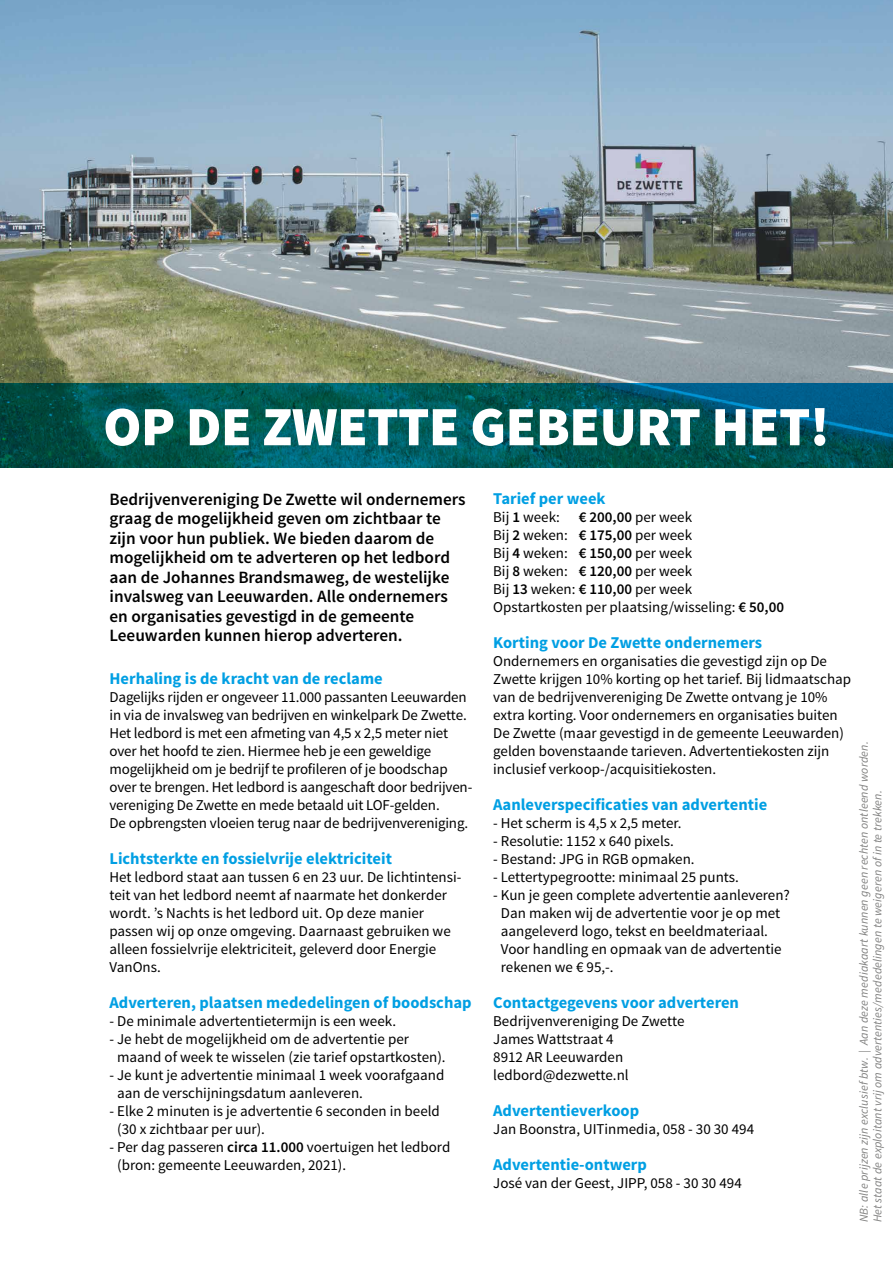
<style>
.page{position:relative;width:893px;height:1263px;background:#fff}
.page>*{position:absolute;margin:0;border:0;box-sizing:border-box;transform-origin:0 0}
.t1{font:900 55.5px "Source Sans Pro";letter-spacing:-.01em;color:#fff}
.t2{font:600 17.25px/19.5px "Source Sans Pro";color:#000}
.t3{font:700 16.5px "Source Sans Pro";color:#009fe3}
.t4{font:15px/18px "Source Sans Pro";color:#000}
.t5{font:italic 12px/13.5px "Source Sans Pro";letter-spacing:.01em;color:#4a4a49}
.s1{font-weight:600}
</style>
<div class="page">
<img style="left:0;top:0;width:893px;height:383px">
<svg style="left:0;top:383px;width:893px;height:85px;background:#00585b"></svg>
<h1 class="t1" style="left:103px;top:391px;width:728px">OP DE ZWETTE GEBEURT HET!</h1>
<p class="t2" style="left:109px;top:490px;width:358px">Bedrijvenvereniging De Zwette wil ondernemers graag de mogelijkheid geven om zichtbaar te zijn voor hun publiek. We bieden daarom de mogelijkheid om te adverteren op het ledbord aan de Johannes Brandsmaweg, de westelijke invalsweg van Leeuwarden. Alle ondernemers en organisaties gevestigd in de gemeente Leeuwarden kunnen hierop adverteren.</p>
<p class="t3" style="left:109px;top:668px;width:275px">Herhaling is de kracht van de reclame</p>
<p class="t4" style="left:109px;top:688px;width:364px">Dagelijks rijden er ongeveer 11.000 passanten Leeuwarden in via de invalsweg van bedrijven en winkelpark De Zwette.<br>Het ledbord is met een afmeting van 4,5 x 2,5 meter niet over het hoofd te zien. Hiermee heb je een geweldige mogelijkheid om je bedrijf te profileren of je boodschap over te brengen. Het ledbord is aangeschaft door bedrijven&shy;vereniging De Zwette en mede betaald uit LOF-gelden.<br>De opbrengsten vloeien terug naar de bedrijvenvereniging.</p>
<p class="t3" style="left:109px;top:848px;width:284px">Lichtsterkte en fossielvrije elektriciteit</p>
<p class="t4" style="left:109px;top:868px;width:353px">Het ledbord staat aan tussen 6 en 23 uur. De lichtintensi&shy;teit van het ledbord neemt af naarmate het donkerder wordt. ’s Nachts is het ledbord uit. Op deze manier passen wij op onze omgeving. Daarnaast gebruiken we alleen fossielvrije elektriciteit, geleverd door Energie VanOns.</p>
<p class="t3" style="left:109px;top:992px;width:364px">Adverteren, plaatsen mededelingen of boodschap</p>
<p class="t4" style="left:109px;top:1012px;width:288px">- De minimale advertentietermijn is een week.</p>
<p class="t4" style="left:117px;top:1030px;width:330px;text-indent:-8px">- Je hebt de mogelijkheid om de advertentie per maand of week te wisselen (zie tarief opstartkosten).</p>
<p class="t4" style="left:117px;top:1066px;width:329px;text-indent:-8px">- Je kunt je advertentie minimaal 1 week voorafgaand aan de verschijningsdatum aanleveren.</p>
<p class="t4" style="left:117px;top:1102px;width:324px;text-indent:-8px">- Elke 2 minuten is je advertentie 6 seconden in beeld (30 x zichtbaar per uur).</p>
<p class="t4" style="left:117px;top:1138px;width:335px;text-indent:-8px">- Per dag passeren <span class="s1">circa 11.000</span> voertuigen het ledbord (bron: gemeente Leeuwarden, 2021).</p>
<p class="t3" style="left:493px;top:488px;width:114px">Tarief per week</p>
<p class="t4" style="left:493px;top:508px;width:68px">Bij <span class="s1">1</span> week:</p>
<p class="t4" style="left:493px;top:508px;width:292px;text-indent:86px"><span class="s1">€ 200,00</span> per week<br>Bij <span class="s1">2</span> weken: <span class="s1">€ 175,00</span> per week<br>Bij <span class="s1">4</span> weken: <span class="s1">€ 150,00</span> per week<br>Bij <span class="s1">8</span> weken: <span class="s1">€ 120,00</span> per week<br>Bij <span class="s1">13</span> weken: <span class="s1">€ 110,00</span> per week<br>Opstartkosten per plaatsing/wisseling: <span class="s1">€ 50,00</span></p>
<p class="t3" style="left:493px;top:632px;width:271px">Korting voor De Zwette ondernemers</p>
<p class="t4" style="left:493px;top:652px;width:359px">Ondernemers en organisaties die gevestigd zijn op De Zwette krijgen 10% korting op het tarief. Bij lidmaatschap van de bedrijvenvereniging De Zwette ontvang je 10% extra korting. Voor ondernemers en organisaties buiten De Zwette (maar gevestigd in de gemeente Leeuwarden) gelden bovenstaande tarieven. Advertentiekosten zijn inclusief verkoop-/acquisitiekosten.</p>
<p class="t3" style="left:493px;top:794px;width:275px">Aanleverspecificaties van advertentie</p>
<p class="t4" style="left:493px;top:814px;width:190px">- Het scherm is 4,5 x 2,5 meter.</p>
<p class="t4" style="left:493px;top:832px;width:182px">- Resolutie: 1152 x 640 pixels.</p>
<p class="t4" style="left:493px;top:850px;width:203px">- Bestand: JPG in RGB opmaken.</p>
<p class="t4" style="left:493px;top:868px;width:247px">- Lettertypegrootte: minimaal 25 punts.</p>
<p class="t4" style="left:501px;top:886px;width:290px;text-indent:-8px">- Kun je geen complete advertentie aanleveren?<br>Dan maken wij de advertentie voor je op met aangeleverd logo, tekst en beeldmateriaal.<br>Voor handling en opmaak van de advertentie rekenen we € 95,-.</p>
<p class="t3" style="left:493px;top:992px;width:247px">Contactgegevens voor adverteren</p>
<p class="t4" style="left:493px;top:1012px;width:193px">Bedrijvenvereniging De Zwette<br>James Wattstraat 4<br>8912 AR Leeuwarden ledbord@dezwette.nl</p>
<p class="t3" style="left:493px;top:1100px;width:147px">Advertentieverkoop</p>
<p class="t4" style="left:493px;top:1120px;width:262px">Jan Boonstra, UITinmedia, 058 - 30 30 494</p>
<p class="t3" style="left:493px;top:1154px;width:155px">Advertentie-ontwerp</p>
<p class="t4" style="left:493px;top:1174px;width:250px">José van der Geest, JIPP, 058 - 30 30 494</p>
<p class="t5" style="left:857px;top:1222px;width:482px;rotate:-90deg">NB: alle prijzen zijn exclusief btw. | Aan deze mediakaart kunnen geen rechten ontleend worden.<br>Het staat de exploitant vrij om advertenties/mededelingen te weigeren of in te trekken.</p>
</div>
